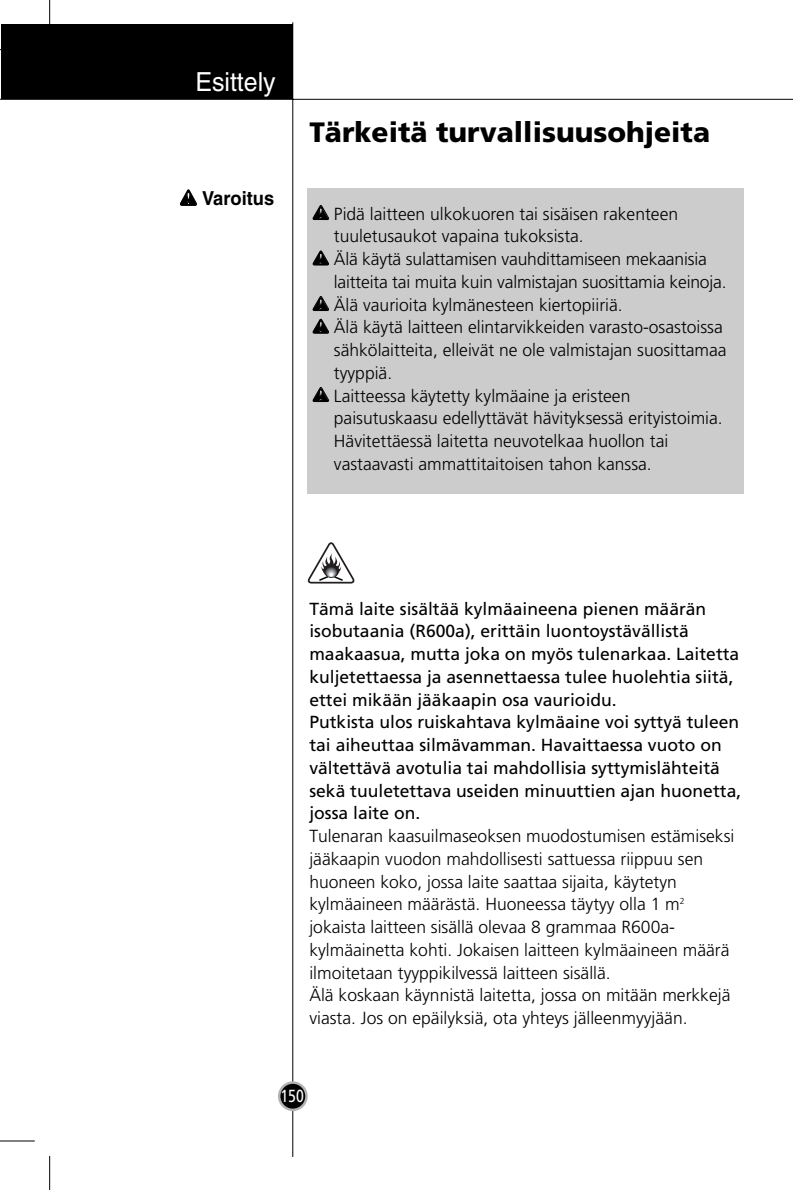
<style>
.page{position:relative;width:793px;height:1190px;background:#fff}
.page>*{position:absolute;margin:0;border:0;box-sizing:border-box;transform-origin:0 0}
.t1{font:900 28px "Frutiger";color:#000}
.t2{font:26.25px "Helvetica";color:#fff;scale:.95 1}
.t3{font:700 19.25px "Helvetica";color:#000;scale:.95 1}
.t4{font:300 17.5px/22.8px "Frutiger";color:#000}
.t5{font:17.5px/22.8px "Frutiger";color:#000}
.t6{font:17.5px "Frutiger";color:#fff;scale:.8 1}
</style>
<div class="page">
<div style="left:1px;top:25px;width:291px;height:74px;background:#000"></div>
<hr style="left:292px;top:22px;width:1px;height:1135px;background:#000">
<hr style="left:0;top:99px;width:793px;height:1px;background:#000">
<svg style="left:278px;top:1081px;width:30px;height:30px"></svg>
<div style="left:280px;top:1084px;width:25px;height:25px;background:#000;border-radius:50%"></div>
<svg style="left:49px;top:0;width:1px;height:25px"></svg>
<hr style="left:49px;top:1156px;width:1px;height:34px;background:#000">
<hr style="left:0;top:1141px;width:35px;height:1px;background:#000">
<div style="left:308px;top:189px;width:436px;height:305px;background:#ccc"></div>
<svg style="left:308px;top:542px;width:47px;height:42px"></svg>
<h2 class="t2" style="left:195px;top:73px;width:86px">Esittely</h2>
<p class="t3" style="left:202px;top:191px;width:77px">Varoitus</p>
<h1 class="t1" style="left:309px;top:121px;width:402px">Tärkeitä turvallisuusohjeita</h1>
<p class="t4" style="left:334px;top:203px;width:394px">Pidä laitteen ulkokuoren tai sisäisen rakenteen tuuletusaukot vapaina tukoksista.<br>Älä käytä sulattamisen vauhdittamiseen mekaanisia laitteita tai muita kuin valmistajan suosittamia keinoja.<br>Älä vaurioita kylmänesteen kiertopiiriä.<br>Älä käytä laitteen elintarvikkeiden varasto-osastoissa sähkölaitteita, elleivät ne ole valmistajan suosittamaa tyyppiä.<br>Laitteessa käytetty kylmäaine ja eristeen paisutuskaasu edellyttävät hävityksessä erityistoimia.<br>Hävitettäessä laitetta neuvotelkaa huollon tai vastaavasti ammattitaitoisen tahon kanssa.</p>
<p class="t5" style="left:309px;top:599px;width:433px">Tämä laite sisältää kylmäaineena pienen määrän isobutaania (R600a), erittäin luontoystävällistä maakaasua, mutta joka on myös tulenarkaa. Laitetta kuljetettaessa ja asennettaessa tulee huolehtia siitä, ettei mikään jääkaapin osa vaurioidu.<br>Putkista ulos ruiskahtava kylmäaine voi syttyä tuleen tai aiheuttaa silmävamman. Havaittaessa vuoto on vältettävä avotulia tai mahdollisia syttymislähteitä sekä tuuletettava useiden minuuttien ajan huonetta, jossa laite on.</p>
<p class="t4" style="left:309px;top:826px;width:426px">Tulenaran kaasuilmaseoksen muodostumisen estämiseksi jääkaapin vuodon mahdollisesti sattuessa riippuu sen huoneen koko, jossa laite saattaa sijaita, käytetyn kylmäaineen määrästä. Huoneessa täytyy olla 1 m<sup>2 </sup>jokaista laitteen sisällä olevaa 8 grammaa R600a&shy;kylmäainetta kohti. Jokaisen laitteen kylmäaineen määrä ilmoitetaan tyyppikilvessä laitteen sisällä.<br>Älä koskaan käynnistä laitetta, jossa on mitään merkkejä viasta. Jos on epäilyksiä, ota yhteys jälleenmyyjään.</p>
<p class="t6" style="left:280px;top:1089px;width:31px">150</p>
</div>
